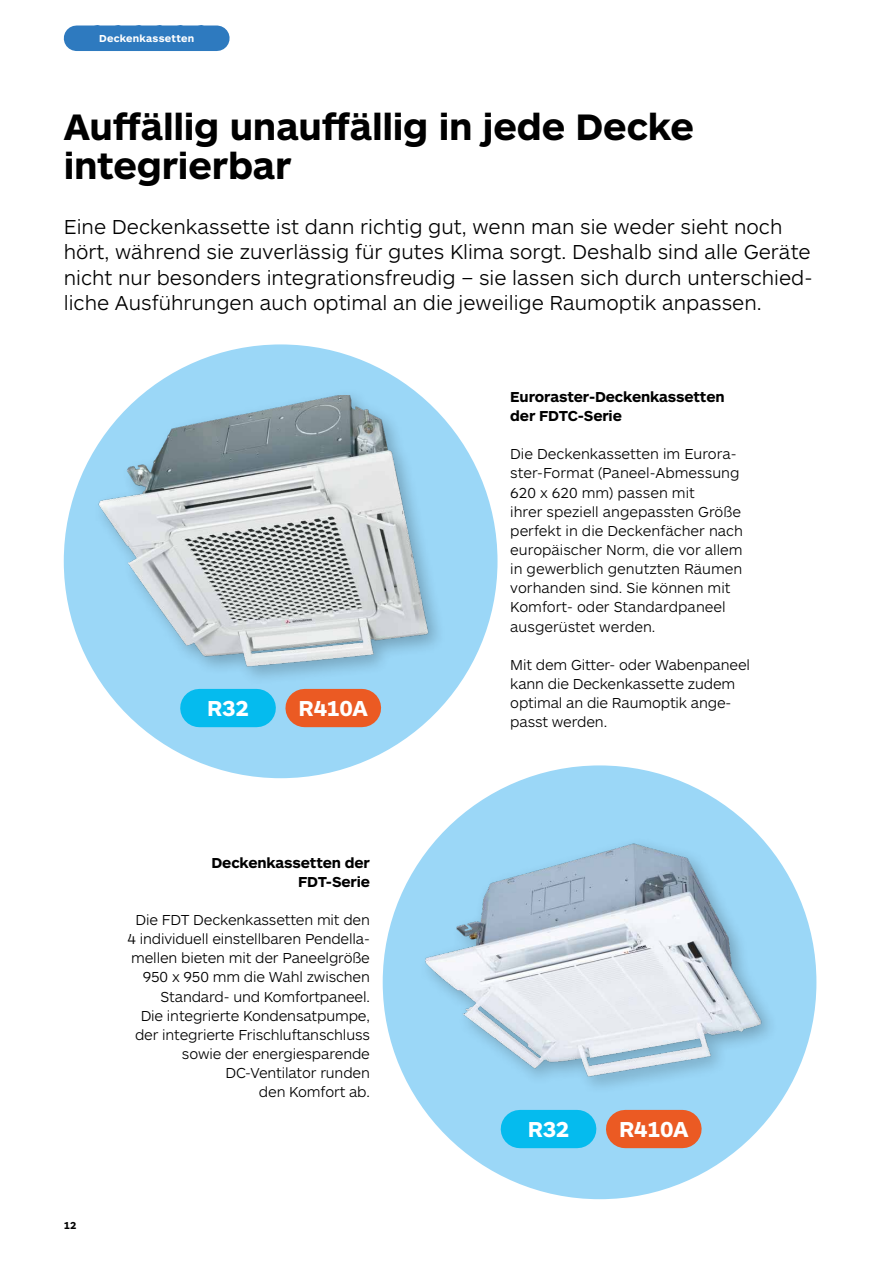
<style>
.page{position:relative;width:893px;height:1263px;background:#fff}
.page>*{position:absolute;margin:0;border:0;box-sizing:border-box;transform-origin:0 0}
.t1{font:700 38.25px/38.2px "ARS Maquette";letter-spacing:-.005em;color:#000}
.t2{font:700 22.5px "ARS Maquette";letter-spacing:-.02em;color:#fff}
.t3{font:300 21px/25.5px "ARS Maquette";color:#000}
.t4{font:300 15px/19.2px "ARS Maquette";letter-spacing:-.01em;color:#000}
.t5{font:700 15px/19.2px "ARS Maquette";letter-spacing:-.01em;color:#000}
.t6{font:700 10.5px "ARS Maquette";letter-spacing:.02em;color:#fff}
.t7{font:700 10.5px "ARS Maquette";color:#000}
</style>
<div class="page">
<div style="left:64px;top:344px;width:433px;height:434px;background:#9bd7f7;border-radius:50%"></div>
<div style="left:383px;top:765px;width:433px;height:434px;background:#9bd7f7;border-radius:50%"></div>
<div style="left:305px;top:689px;width:57px;height:38px;background:#eb5a23"></div>
<div style="left:199px;top:689px;width:58px;height:38px;background:#05bbee"></div>
<div style="left:92px;top:388px;width:355px;height:297px;background:#000;opacity:.25"></div>
<img style="left:84px;top:395px;width:401px;height:293px">
<div style="left:418px;top:836px;width:362px;height:259px;background:#000;opacity:.25"></div>
<img style="left:421px;top:841px;width:343px;height:238px">
<div style="left:625px;top:1110px;width:57px;height:38px;background:#eb5a23"></div>
<div style="left:520px;top:1110px;width:57px;height:38px;background:#05bbee"></div>
<div style="left:77px;top:26px;width:140px;height:25px;background:#2e7abf"></div>
<p class="t6" style="left:99px;top:32px;width:97px">Deckenkassetten</p>
<h1 class="t1" style="left:64px;top:106px;width:632px">Auffällig unauffällig in jede Decke integrierbar</h1>
<p class="t3" style="left:64px;top:213px;width:750px">Eine Deckenkassette ist dann richtig gut, wenn man sie weder sieht noch hört, während sie zuverlässig für gutes Klima sorgt. Deshalb sind alle Geräte nicht nur besonders integrationsfreudig – sie lassen sich durch unterschied&shy;liche Ausführungen auch optimal an die jeweilige Raumoptik anpassen.</p>
<h2 class="t2" style="left:207px;top:694px;width:43px">R32</h2>
<h2 class="t2" style="left:299px;top:694px;width:71px">R410A</h2>
<p class="t7" style="left:64px;top:1218px;width:14px">12</p>
<p class="t5" style="left:212px;top:852px;width:160px;text-align:right">Deckenkassetten der<br>FDT-Serie</p>
<p class="t4" style="left:128px;top:909px;width:244px;text-align:right">Die FDT Deckenkassetten mit den<br>4 individuell einstellbaren Pendella&shy;mellen bieten mit der Paneelgröße<br>950 x 950 mm die Wahl zwischen<br>Standard- und Komfortpaneel.<br>Die integrierte Kondensatpumpe, der integrierte Frischluftanschluss sowie der energiesparende<br>DC-Ventilator runden<br>den Komfort ab.</p>
<p class="t5" style="left:510px;top:386px;width:216px">Euroraster-Deckenkassetten der FDTC-Serie</p>
<p class="t4" style="left:510px;top:444px;width:234px">Die Deckenkassetten im Eurora&shy;ster-Format (Paneel-Abmessung<br>620 x 620 mm) passen mit<br>ihrer speziell angepassten Größe perfekt in die Deckenfächer nach europäischer Norm, die vor allem in gewerblich genutzten Räumen vorhanden sind. Sie können mit<br>Komfort- oder Standardpaneel ausgerüstet werden.</p>
<p class="t4" style="left:510px;top:654px;width:241px">Mit dem Gitter- oder Wabenpaneel kann die Deckenkassette zudem optimal an die Raumoptik ange&shy;passt werden.</p>
<h2 class="t2" style="left:528px;top:1115px;width:43px">R32</h2>
<h2 class="t2" style="left:619px;top:1115px;width:71px">R410A</h2>
</div>
